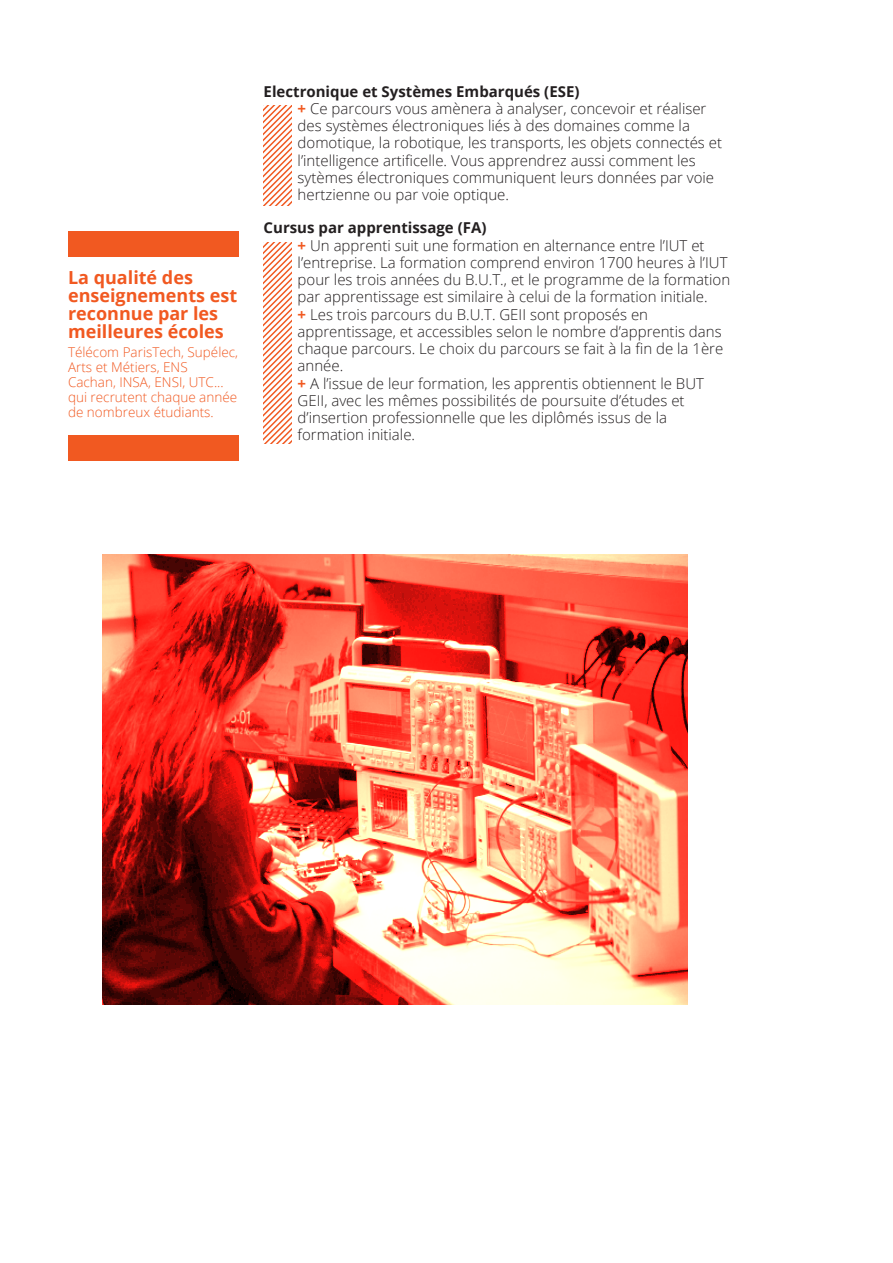
<style>
.page{position:relative;width:893px;height:1263px;background:#fff}
.page>*{position:absolute;margin:0;border:0;box-sizing:border-box;transform-origin:0 0}
.encadré_titre{font:700 18px/18px "Open Sans";color:#f15921}
.t1{font:300 15px/17.2px "Open Sans";color:#231f20}
.inter2{font:700 15px "Open Sans";color:#231f20}
.encadré_texte{font:300 13.5px/15px "Open Sans";color:#f15921}
.s1{font-weight:700;color:#f15921}
</style>
<div class="page">
<div style="left:68px;top:231px;width:170px;height:26px;background:#f15921"></div>
<div style="left:68px;top:436px;width:170px;height:25px;background:#f15921"></div>
<svg style="left:264px;top:106px;width:27px;height:100px"></svg>
<svg style="left:264px;top:243px;width:27px;height:201px"></svg>
<svg style="left:102px;top:554px;width:585px;height:450px;background:#d86a54"></svg>
<p class="encadré_titre" style="left:68px;top:268px;width:171px">La qualité des enseignements est reconnue par les meilleures écoles</p>
<p class="encadré_texte" style="left:68px;top:345px;width:172px">Télécom ParisTech, Supélec,<br>Arts et Métiers, ENS<br>Cachan, INSA, ENSI, UTC... qui recrutent chaque année de nombreux étudiants.</p>
<p class="inter2" style="left:264px;top:80px;width:317px">Electronique et Systèmes Embarqués (ESE)</p>
<p class="t1" style="left:298px;top:99px;width:426px"><span class="s1">+</span> Ce parcours vous amènera à analyser, concevoir et réaliser des systèmes électroniques liés à des domaines comme la domotique, la robotique, les transports, les objets connectés et l’intelligence artificelle. Vous apprendrez aussi comment les sytèmes électroniques communiquent leurs données par voie hertzienne ou par voie optique.</p>
<p class="inter2" style="left:264px;top:217px;width:224px">Cursus par apprentissage (FA)</p>
<p class="t1" style="left:298px;top:236px;width:434px"><span class="s1">+</span> Un apprenti suit une formation en alternance entre l’IUT et l’entreprise. La formation comprend environ 1700 heures à l’IUT pour les trois années du B.U.T., et le programme de la formation par apprentissage est similaire à celui de la formation initiale.</p>
<p class="t1" style="left:298px;top:305px;width:427px"><span class="s1">+</span> Les trois parcours du B.U.T. GEII sont proposés en apprentissage, et accessibles selon le nombre d’apprentis dans chaque parcours. Le choix du parcours se fait à la fin de la 1ère année.</p>
<p class="t1" style="left:298px;top:374px;width:408px"><span class="s1">+</span> A l’issue de leur formation, les apprentis obtiennent le BUT GEII, avec les mêmes possibilités de poursuite d’études et d’insertion professionnelle que les diplômés issus de la formation initiale.</p>
</div>
